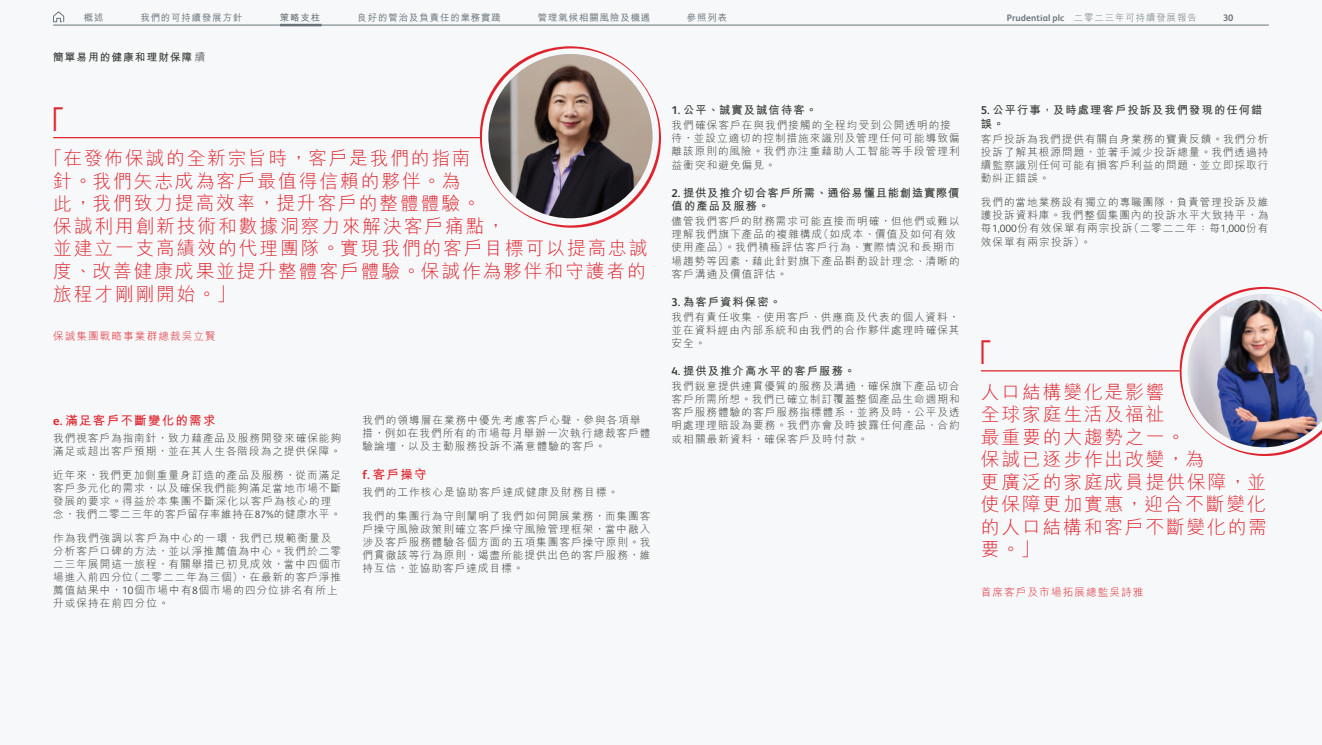
<style>
.page{position:relative;width:1322px;height:745px;background:#fff}
.page>*{position:absolute;margin:0;border:0;box-sizing:border-box;transform-origin:0 0}
.t1{font:800 26.25px "M Hei HK";color:#de252f}
.t2{font:300 18.75px/22.5px "M Hei HK";letter-spacing:.1em;color:#de252f}
.t3{font:700 12.5px "M Hei HK";letter-spacing:.1em;color:#de252f}
.t4{font:700 11.25px/13.8px "M Hei HK";letter-spacing:.1em;color:#373a36}
.t5{font:700 11.25px/13.8px "M Hei HK";letter-spacing:.075em;color:#373a36}
.t6{font:300 10.62px/13.1px "M Hei HK";letter-spacing:.095em;color:#373a36}
.t7{font:300 10.62px "M Hei HK";letter-spacing:.1em;color:#de252f}
.t8{font:700 10.62px "M Hei HK";letter-spacing:.1em;color:#373a36}
.t9{font:500 9.38px "M Hei HK";letter-spacing:.1em;color:#68737a}
.t10{font:700 9.38px "FS Albert Pro";letter-spacing:.01em;color:#68737a}
.t11{font:700 9.38px "M Hei HK";color:#68737a}
.s1{font-family:"M Hei HK";font-weight:300}
.s2{font-weight:300}
.s3{font-family:"FS Albert Pro"}
</style>
<div class="page">
<div style="left:0;top:0;width:1322px;height:744px;background:#f7f8f9"></div>
<svg style="left:1175px;top:286px;width:128px;height:170px"></svg>
<img style="left:1190px;top:294px;width:132px;height:153px">
<hr style="left:981px;top:370px;width:198px;height:1px;background:#de252f">
<svg style="left:475px;top:46px;width:186px;height:182px"></svg>
<img style="left:488px;top:54px;width:164px;height:164px;border-radius:82px">
<hr style="left:53px;top:137px;width:427px;height:1px;background:#de252f">
<hr style="left:53px;top:25px;width:1216px;height:1px;background:#68737a">
<hr style="left:280px;top:24px;width:42px;height:2px;background:#68737a">
<svg style="left:53px;top:11px;width:11px;height:11px"></svg>
<p class="t9" style="left:84px;top:11px;width:21px">概述</p>
<p class="t9" style="left:140px;top:11px;width:104px">我們的可持續發展方針</p>
<p class="t11" style="left:280px;top:11px;width:42px">策略支柱</p>
<p class="t9" style="left:357px;top:11px;width:145px">良好的管治及負責任的業務實踐</p>
<p class="t9" style="left:538px;top:11px;width:114px">管理氣候相關風險及機遇</p>
<p class="t9" style="left:687px;top:11px;width:42px">參照列表</p>
<p class="t10" style="left:1007px;top:11px;width:191px">Prudential plc <span class="s1">二零二三年可持續發展報告</span></p>
<p class="t10" style="left:1223px;top:11px;width:12px">30</p>
<p class="t8" style="left:53px;top:49px;width:154px">簡單易用的健康和理財保障<span class="s2">續</span></p>
<h1 class="t1" style="left:40px;top:101px;width:28px">「</h1>
<h2 class="t2" style="left:53px;top:147px;width:596px;text-indent:-9px">「在發佈保誠的全新宗旨時，客戶是我們的指南<br>針。我們矢志成為客戶最值得信賴的夥伴。為<br>此，我們致力提高效率，提升客戶的整體體驗。<br>保誠利用創新技術和數據洞察力來解決客戶痛點，<br>並建立一支高績效的代理團隊。實現我們的客戶目標可以提高忠誠度、改善健康成果並提升整體客戶體驗。保誠作為夥伴和守護者的旅程才剛剛開始。」</h2>
<p class="t7" style="left:53px;top:331px;width:164px">保誠集團戰略事業群總裁吳立賢</p>
<p class="t3" style="left:53px;top:411px;width:164px"><span class="s3">e.</span> 滿足客戶不斷變化的需求</p>
<p class="t6" style="left:53px;top:430px;width:289px">我們視客戶為指南針，致力藉產品及服務開發來確保能夠滿足或超出客戶預期，並在其人生各階段為之提供保障。</p>
<p class="t6" style="left:53px;top:467px;width:289px">近年來，我們更加側重量身訂造的產品及服務，從而滿足客戶多元化的需求，以及確保我們能夠滿足當地市場不斷發展的要求。得益於本集團不斷深化以客戶為核心的理念，我們二零二三年的客戶留存率維持在<span class="s3">87%</span>的健康水平。</p>
<p class="t6" style="left:53px;top:530px;width:289px">作為我們強調以客戶為中心的一環，我們已規範衡量及分析客戶口碑的方法，並以淨推薦值為中心。我們於二零二三年展開這一旅程，有關舉措已初見成效，當中四個市場進入前四分位（二零二二年為三個），在最新的客戶淨推薦值結果中，<span class="s3">10</span>個市場中有<span class="s3">8</span>個市場的四分位排名有所上升或保持在前四分位。</p>
<p class="t6" style="left:362px;top:412px;width:289px">我們的領導層在業務中優先考慮客戶心聲，參與各項舉措，例如在我們所有的市場每月舉辦一次執行總裁客戶體驗論壇，以及主動服務投訴不滿意體驗的客戶。</p>
<p class="t3" style="left:362px;top:465px;width:66px"><span class="s3">f.</span> 客戶操守</p>
<p class="t6" style="left:362px;top:485px;width:258px">我們的工作核心是協助客戶達成健康及財務目標。</p>
<p class="t6" style="left:362px;top:508px;width:289px;text-align:justify">我們的集團行為守則闡明了我們如何開展業務，而集團客戶操守風險政策則確立客戶操守風險管理框架，當中融入涉及客戶服務體驗各個方面的五項集團客戶操守原則。我們貫徹該等行為原則，竭盡所能提供出色的客戶服務，維持互信，並協助客戶達成目標。</p>
<p class="t4" style="left:671px;top:102px;width:147px"><span class="s3">1.</span> 公平、誠實及誠信待客。</p>
<p class="t6" style="left:671px;top:118px;width:289px">我們確保客戶在與我們接觸的全程均受到公開透明的接待，並設立適切的控制措施來識別及管理任何可能導致偏離該原則的風險。我們亦注重藉助人工智能等手段管理利益衝突和避免偏見。</p>
<p class="t5" style="left:671px;top:184px;width:289px"><span class="s3">2.</span> 提供及推介切合客戶所需、通俗易懂且能創造實際價值的產品及服務。</p>
<p class="t6" style="left:671px;top:214px;width:289px">儘管我們客戶的財務需求可能直接而明確，但他們或難以理解我們旗下產品的複雜構成（如成本、價值及如何有效使用產品）。我們積極評估客戶行為、實際情況和長期市場趨勢等因素，藉此針對旗下產品斟酌設計理念、清晰的客戶溝通及價值評估。</p>
<p class="t4" style="left:671px;top:294px;width:111px"><span class="s3">3.</span> 為客戶資料保密。</p>
<p class="t6" style="left:671px;top:310px;width:289px;text-align:justify">我們有責任收集、使用客戶、供應商及代表的個人資料，並在資料經由內部系統和由我們的合作夥伴處理時確保其安全。</p>
<p class="t4" style="left:671px;top:363px;width:185px"><span class="s3">4.</span> 提供及推介高水平的客戶服務。</p>
<p class="t6" style="left:671px;top:379px;width:289px;text-align:justify">我們銳意提供連貫優質的服務及溝通，確保旗下產品切合客戶所需所想。我們已確立制訂覆蓋整個產品生命週期和客戶服務體驗的客戶服務指標體系，並將及時、公平及透明處理理賠設為要務。我們亦會及時披露任何產品、合約或相關最新資料，確保客戶及時付款。</p>
<p class="t4" style="left:981px;top:102px;width:283px"><span class="s3">5.</span> 公平行事，及時處理客戶投訴及我們發現的任何錯誤。</p>
<p class="t6" style="left:981px;top:132px;width:289px;text-align:justify">客戶投訴為我們提供有關自身業務的寶貴反饋。我們分析投訴了解其根源問題，並著手減少投訴總量。我們透過持續監察識別任何可能有損客戶利益的問題，並立即採取行動糾正錯誤。</p>
<p class="t6" style="left:981px;top:195px;width:289px;text-align:justify">我們的當地業務設有獨立的專職團隊，負責管理投訴及維護投訴資料庫。我們整個集團內的投訴水平大致持平，為每<span class="s3">1,000</span>份有效保單有兩宗投訴（二零二二年：每<span class="s3">1,000</span>份有效保單有兩宗投訴）。</p>
<h1 class="t1" style="left:967px;top:334px;width:28px">「</h1>
<h2 class="t2" style="left:981px;top:380px;width:288px">人口結構變化是影響<br>全球家庭生活及福祉<br>最重要的大趨勢之一。<br>保誠已逐步作出改變，為<br>更廣泛的家庭成員提供保障，並使保障更加實惠，迎合不斷變化的人口結構和客戶不斷變化的需要。」</h2>
<p class="t7" style="left:981px;top:586px;width:164px">首席客戶及市場拓展總監吳詩雅</p>
</div>
